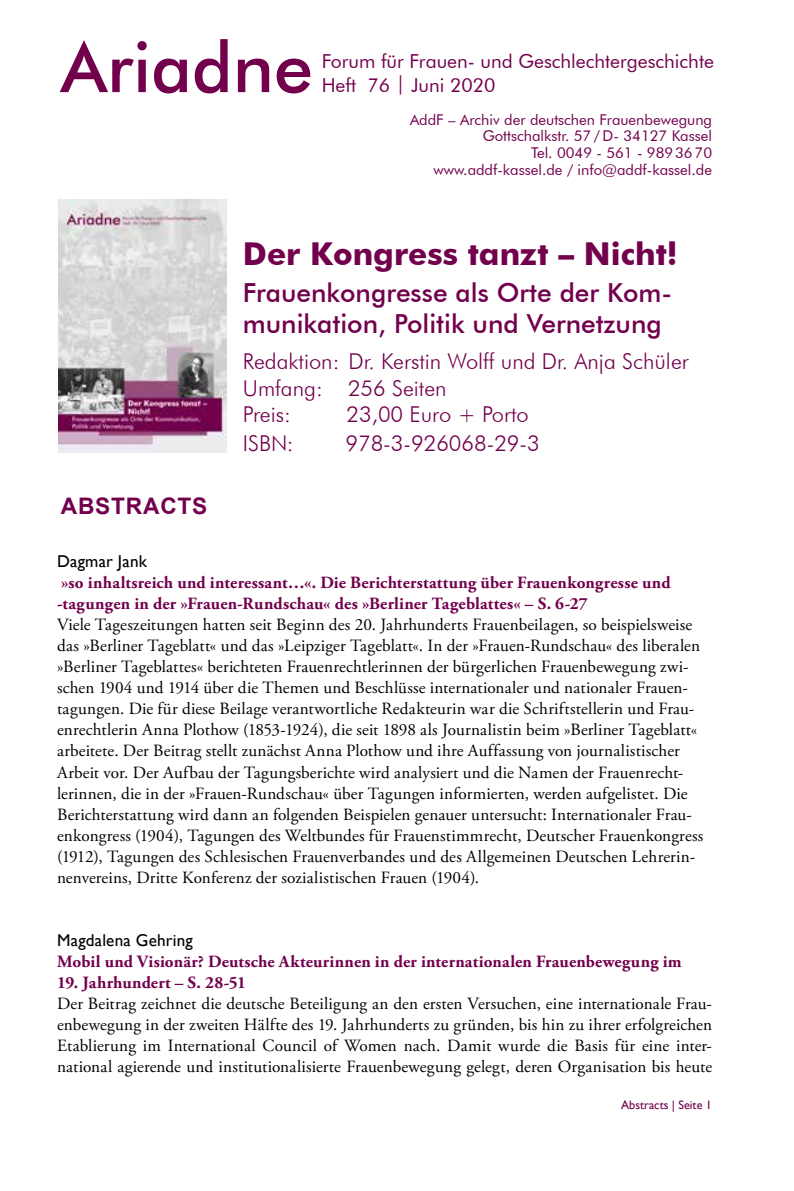
<style>
.page{position:relative;width:794px;height:1191px;background:#fff}
.page>*{position:absolute;margin:0;border:0;box-sizing:border-box;transform-origin:0 0}
.t1{font:500 70px "Futura BT";color:#72004d}
.t2{font:700 31.5px "Futura BT";color:#72004d}
.t3{font:500 26.25px/31.5px "Futura BT";color:#72004d}
.t4{font:700 22.75px "Arial";letter-spacing:.035em;color:#72004d}
.t5{font:300 21.88px/26.2px "Futura BT";color:#72004d}
.t6{font:19.25px/23.6px "Futura BT";color:#72004d}
.t7{font:17.15px/21px "Adobe Garamond Pro";letter-spacing:.01em;color:#000}
.t8{font:700 17.15px/21px "Adobe Garamond Pro";letter-spacing:.01em;color:#72004d}
.t9{font:17.15px "Gill Sans";letter-spacing:.015em;color:#000}
.t10{font:14.88px/16.6px "Futura BT";color:#72004d;text-align:right}
.t11{font:12.25px "Gill Sans";color:#72004d}
</style>
<div class="page">
<img style="left:58px;top:199px;width:169px;height:253px">
<h1 class="t1" style="left:61px;top:25px;width:253px">Ariadne</h1>
<p class="t6" style="left:322px;top:50px;width:394px">Forum für Frauen- und Geschlechtergeschichte<br>Heft 76 | Juni 2020</p>
<p class="t10" style="left:410px;top:111px;width:304px">AddF – Archiv der deutschen Frauenbewegung Gottschalkstr. 57 / D- 34127 Kassel<br>Tel. 0049 - 561 - 9893670 www.addf-kassel.de / info@addf-kassel.de</p>
<h2 class="t2" style="left:243px;top:235px;width:436px">Der Kongress tanzt – Nicht!</h2>
<h3 class="t3" style="left:243px;top:276px;width:431px">Frauenkongresse als Orte der Kom&shy;munikation, Politik und Vernetzung</h3>
<p class="t5" style="left:243px;top:348px;width:447px">Redaktion: Dr. Kerstin Wolff und Dr. Anja Schüler<br>Umfang: 256 Seiten<br>Preis:</p>
<p class="t5" style="left:346px;top:401px;width:184px">23,00 Euro + Porto</p>
<h3 class="t4" style="left:61px;top:490px;width:148px">ABSTRACTS</h3>
<p class="t5" style="left:243px;top:429px;width:52px">ISBN:</p>
<p class="t5" style="left:345px;top:429px;width:196px">978-3-926068-29-3</p>
<p class="t9" style="left:57px;top:551px;width:91px">Dagmar Jank</p>
<p class="t8" style="left:57px;top:572px;width:615px">»so inhaltsreich und interessant…«. Die Berichterstattung über Frauenkongresse und -tagungen in der »Frauen-Rundschau« des »Berliner Tageblattes« – S. 6-27</p>
<p class="t7" style="left:57px;top:614px;width:648px">Viele Tageszeitungen hatten seit Beginn des 20. Jahrhunderts Frauenbeilagen, so beispielsweise das »Berliner Tageblatt« und das »Leipziger Tageblatt«. In der »Frauen-Rundschau« des liberalen »Berliner Tageblattes« berichteten Frauenrechtlerinnen der bürgerlichen Frauenbewegung zwi&shy;schen 1904 und 1914 über die Themen und Beschlüsse internationaler und nationaler Frauen&shy;tagungen. Die für diese Beilage verantwortliche Redakteurin war die Schriftstellerin und Frau&shy;enrechtlerin Anna Plothow (1853-1924), die seit 1898 als Journalistin beim »Berliner Tageblatt« arbeitete. Der Beitrag stellt zunächst Anna Plothow und ihre Auffassung von journalistischer Arbeit vor. Der Aufbau der Tagungsberichte wird analysiert und die Namen der Frauenrecht&shy;lerinnen, die in der »Frauen-Rundschau« über Tagungen informierten, werden aufgelistet. Die Berichterstattung wird dann an folgenden Beispielen genauer untersucht: Internationaler Frau&shy;enkongress (1904), Tagungen des Weltbundes für Frauenstimmrecht, Deutscher Frauenkongress (1912), Tagungen des Schlesischen Frauenverbandes und des Allgemeinen Deutschen Lehrerin&shy;nenvereins, Dritte Konferenz der sozialistischen Frauen (1904).</p>
<p class="t9" style="left:57px;top:930px;width:137px">Magdalena Gehring</p>
<p class="t8" style="left:57px;top:951px;width:626px">Mobil und Visionär? Deutsche Akteurinnen in der internationalen Frauenbewegung im</p>
<p class="t8" style="left:57px;top:972px;width:190px">19. Jahrhundert – S. 28-51</p>
<p class="t7" style="left:57px;top:993px;width:656px;text-align:justify">Der Beitrag zeichnet die deutsche Beteiligung an den ersten Versuchen, eine internationale Frau&shy;enbewegung in der zweiten Hälfte des 19. Jahrhunderts zu gründen, bis hin zu ihrer erfolgreichen Etablierung im International Council of Women nach. Damit wurde die Basis für eine inter&shy;national agierende und institutionalisierte Frauenbewegung gelegt, deren Organisation bis heute</p>
<p class="t11" style="left:621px;top:1098px;width:92px">Abstracts | Seite 1</p>
</div>
